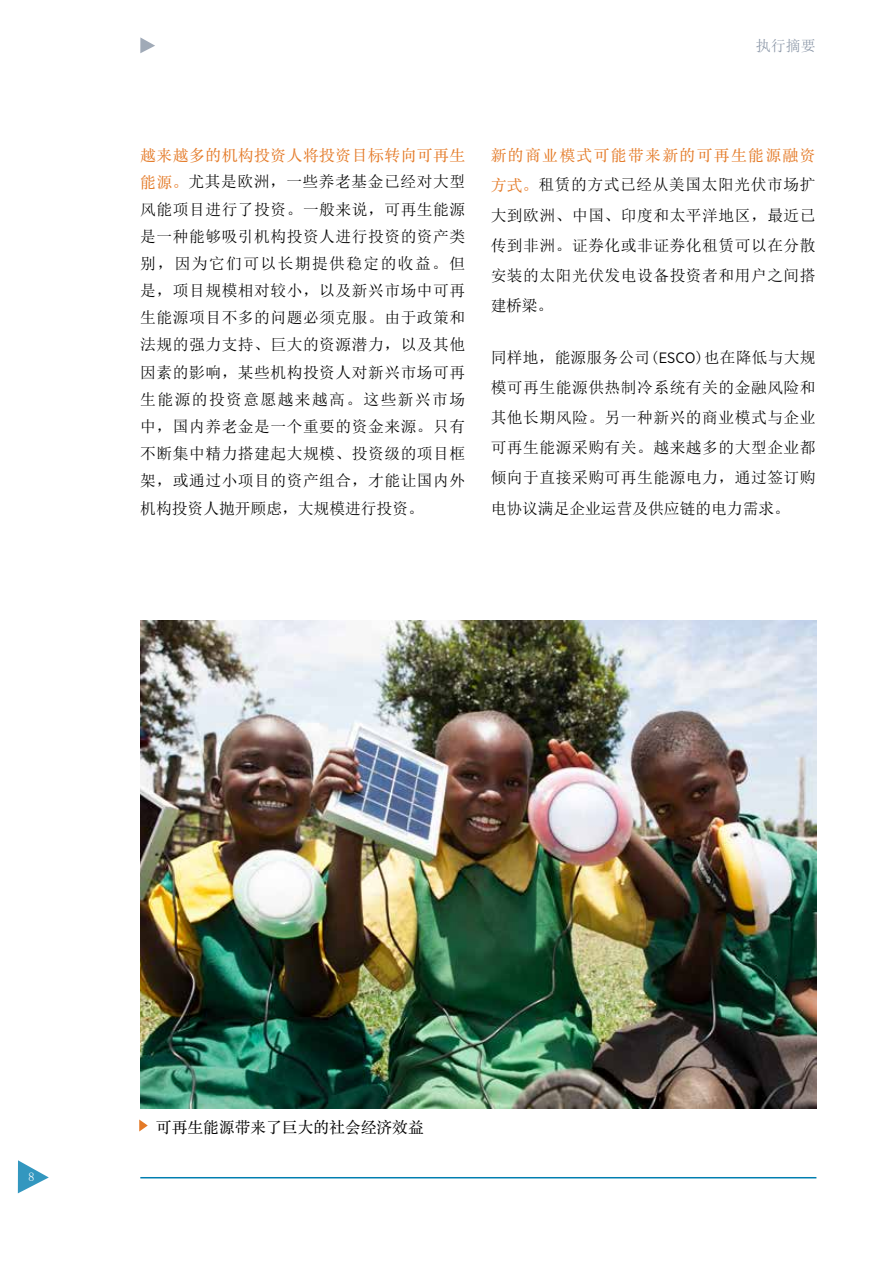
<style>
.page{position:relative;width:893px;height:1263px;background:#fff}
.page>*{position:absolute;margin:0;border:0;box-sizing:border-box;transform-origin:0 0}
.t1{font:15.75px/27.2px "Sim Sun";letter-spacing:.035em;color:#000;text-align:justify}
.t2{font:15.75px "ST Songti SC Regular";letter-spacing:.035em;color:#e47a27}
.t3{font:15.75px "ST Songti SC Regular";letter-spacing:.09em;color:#e47a27}
.t4{font:15.75px "ST Songti SC Regular";color:#000}
.t5{font:15px "Sim Sun";color:#8995a6}
.t6{font:12px "Sim Sun";color:#fff}
.s1{font-family:"ST Songti SC Regular";color:#e47a27}
.s2{font-family:"Gotham Narrow";font-size:15px}
</style>
<div class="page">
<hr style="left:140px;top:1177px;width:676px;height:1px;background:#007eb0">
<img style="left:140px;top:621px;width:676px;height:487px">
<svg style="left:139px;top:1119px;width:9px;height:12px"></svg>
<svg style="left:18px;top:1160px;width:31px;height:33px"></svg>
<svg style="left:140px;top:37px;width:15px;height:16px"></svg>
<p class="t5" style="left:756px;top:38px;width:61px">执行摘要</p>
<p class="t2" style="left:140px;top:146px;width:326px">越来越多的机构投资人将投资目标转向可再生</p>
<p class="t1" style="left:140px;top:168px;width:326px"><span class="s1">能源。</span>尤其是欧洲，一些养老基金已经对大型风能项目进行了投资。一般来说，可再生能源是一种能够吸引机构投资人进行投资的资产类别，因为它们可以长期提供稳定的收益。但是，项目规模相对较小，以及新兴市场中可再生能源项目不多的问题必须克服。由于政策和法规的强力支持、巨大的资源潜力，以及其他因素的影响，某些机构投资人对新兴市场可再生能源的投资意愿越来越高。这些新兴市场中，国内养老金是一个重要的资金来源。只有不断集中精力搭建起大规模、投资级的项目框架，或通过小项目的资产组合，才能让国内外机构投资人抛开顾虑，大规模进行投资。</p>
<p class="t3" style="left:491px;top:146px;width:326px">新的商业模式可能带来新的可再生能源融资</p>
<p class="t1" style="left:491px;top:170px;width:326px;line-height:30.2px"><span class="s1">方式。</span>租赁的方式已经从美国太阳光伏市场扩大到欧洲、中国、印度和太平洋地区，最近已传到非洲。证券化或非证券化租赁可以在分散安装的太阳光伏发电设备投资者和用户之间搭建桥梁。</p>
<p class="t1" style="left:491px;top:342px;width:326px;line-height:30.2px">同样地，能源服务公司(<span class="s2">ESCO</span>)也在降低与大规模可再生能源供热制冷系统有关的金融风险和其他长期风险。另一种新兴的商业模式与企业可再生能源采购有关。越来越多的大型企业都倾向于直接采购可再生能源电力，通过签订购电协议满足企业运营及供应链的电力需求。</p>
<p class="t6" style="left:29px;top:1171px;width:7px">8</p>
<p class="t4" style="left:156px;top:1117px;width:269px">可再生能源带来了巨大的社会经济效益</p>
</div>
